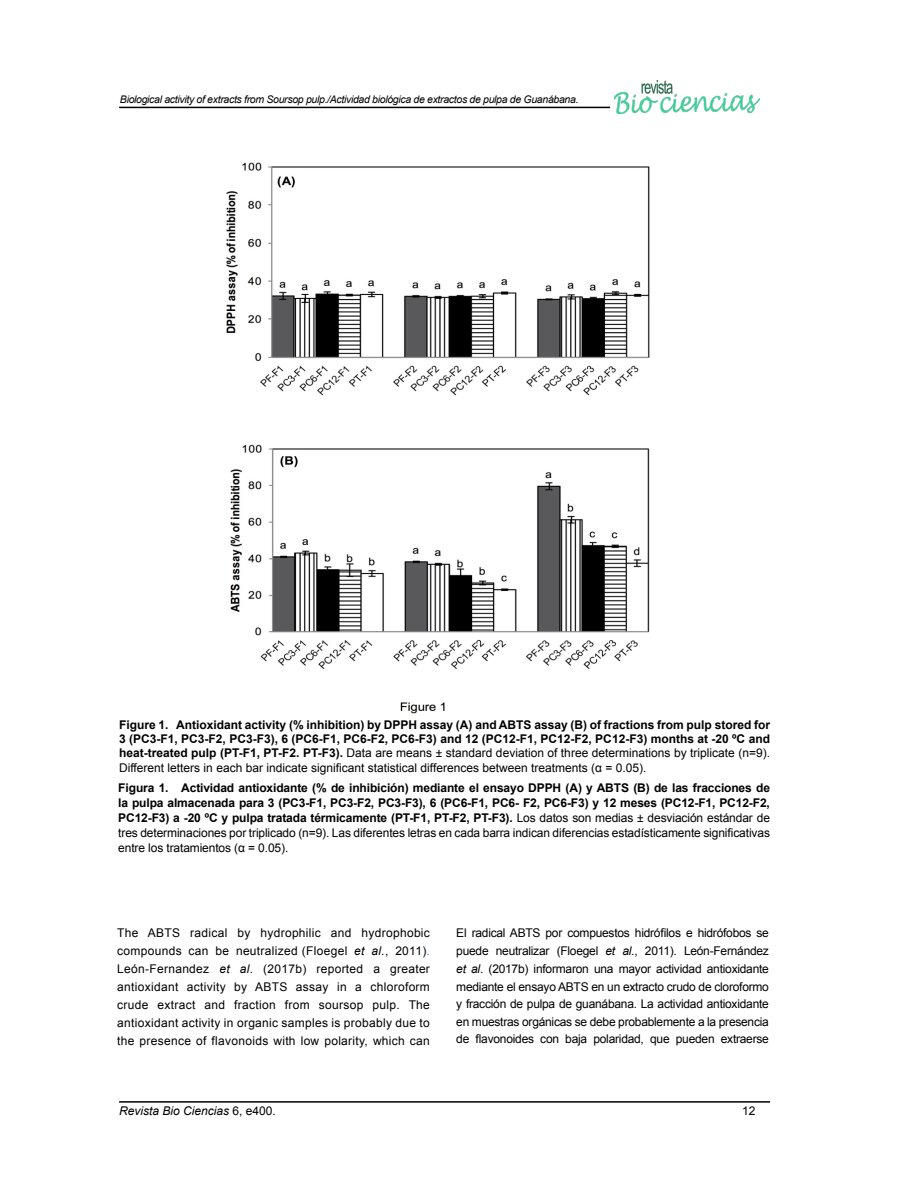
<style>
.page{position:relative;width:919px;height:1187px;background:#fff}
.page>*{position:absolute;margin:0;border:0;box-sizing:border-box;transform-origin:0 0}
.t1{font:700 12px/15px "Arial";letter-spacing:-.005em;color:#000;text-align:justify}
.t2{font:12px/17.5px "Arial";color:#000;text-align:justify}
.t3{font:italic 12px "Arial";color:#000}
.t4{font:italic 10.5px "Arial";letter-spacing:-.03em;color:#000}
.s1{font-weight:400}
.s2{font-style:italic}
.s3{color:#009ee0}
.s4{font-style:normal}
</style>
<div class="page">
<hr style="left:119px;top:107px;width:491px;height:1px;background:#000">
<hr style="left:119px;top:1101px;width:651px;height:1px;background:#000">
<img style="left:615px;top:81px;width:144px;height:33px">
<img style="left:226px;top:162px;width:424px;height:552px">
<p class="t4" style="left:120px;top:93px;width:460px">Biological activity of extracts from Soursop pulp./Actividad biológica de extractos de pulpa de Guanábana.</p>
<p class="t1" style="left:119px;top:717px;width:652px;line-height:14.4px">Figure 1. Antioxidant activity (% inhibition) by DPPH assay (A) and ABTS assay (B) of fractions from pulp stored for 3 (PC3-F1, PC3-F2, PC3-F3), 6 (PC6-F1, PC6-F2, PC6-F3) and 12 (PC12-F1, PC12-F2, PC12-F3) months at -20 ºC and heat-treated pulp (PT-F1, PT-F2. PT-F3). <span class="s1">Data are means ± standard deviation of three determinations by triplicate (n=9).<br>Different letters in each bar indicate significant statistical differences between treatments (α = 0.05).</span></p>
<p class="t1" style="left:118px;top:781px;width:653px">Figura 1. Actividad antioxidante (% de inhibición) mediante el ensayo DPPH (A) y ABTS (B) de las fracciones de la pulpa almacenada para 3 (PC3-F1, PC3-F2, PC3-F3), 6 (PC6-F1, PC6- F2, PC6-F3) y 12 meses (PC12-F1, PC12-F2, PC12-F3) a -20 ºC y pulpa tratada térmicamente (PT-F1, PT-F2, PT-F3). <span class="s1">Los datos son medias ± desviación estándar de tres determinaciones por triplicado (n=9). Las diferentes letras en cada barra indican diferencias estadísticamente significativas entre los tratamientos (α = 0.05).</span></p>
<p class="t2" style="left:117px;top:923px;width:314px;line-height:18px">The ABTS radical by hydrophilic and hydrophobic compounds can be neutralized (Floegel <span class="s2">et al.</span>, 2011)<span class="s3">.<br></span>León-Fernandez <span class="s2">et al</span>. (2017b) reported a greater antioxidant activity by ABTS assay in a chloroform crude extract and fraction from soursop pulp. The antioxidant activity in organic samples is probably due to the presence of flavonoids with low polarity, which can</p>
<p class="t3" style="left:119px;top:1103px;width:158px">Revista Bio Ciencias <span class="s4">6, e400.</span></p>
<p class="t2" style="left:456px;top:924px;width:314px">El radical ABTS por compuestos hidrófilos e hidrófobos se puede neutralizar (Floegel <span class="s2">et al</span>., 2011). León-Fernández <span class="s2">et al</span>. (2017b) informaron una mayor actividad antioxidante mediante el ensayo ABTS en un extracto crudo de cloroformo y fracción de pulpa de guanábana. La actividad antioxidante en muestras orgánicas se debe probablemente a la presencia de flavonoides con baja polaridad, que pueden extraerse</p>
<p class="t2" style="left:742px;top:1102px;width:15px">12</p>
</div>
